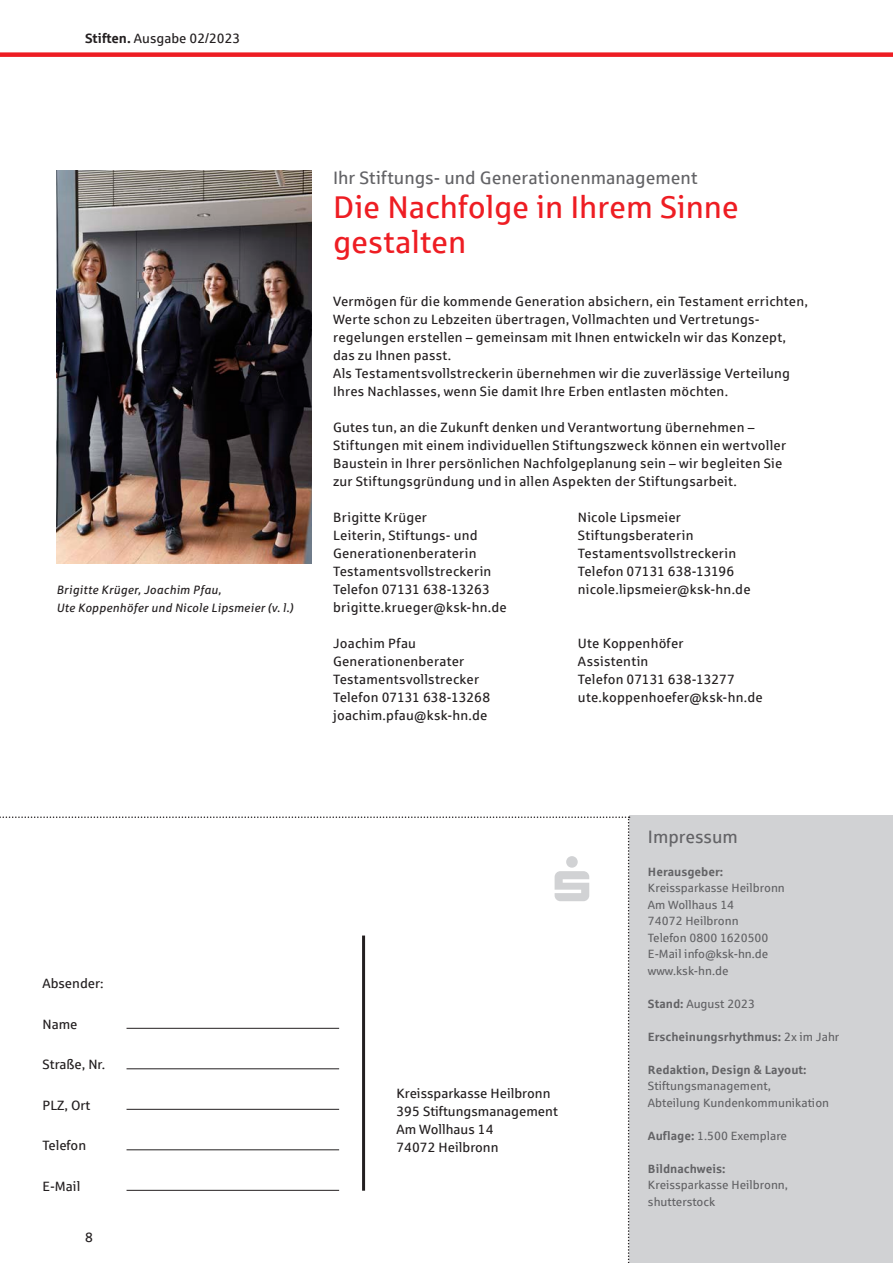
<style>
.page{position:relative;width:893px;height:1263px;background:#fff}
.page>*{position:absolute;margin:0;border:0;box-sizing:border-box;transform-origin:0 0}
.t1{font:31.5px/34.5px "Sparkasse Rg";letter-spacing:-.005em;color:#ee1d23}
.t2{font:18px "Sparkasse Rg";color:#636366}
.t3{font:13.5px/18px "Sparkasse Rg";letter-spacing:.015em;color:#231f20}
.t4{font:12px/16.5px "Sparkasse Rg";color:#636366}
.t5{font:700 12px "Sparkasse Rg";color:#636366}
.t6{font:italic 12px/18px "Sparkasse Rg";letter-spacing:.015em;color:#231f20}
.s1{font-weight:700}
.s2{font-weight:400}
</style>
<div class="page">
<div style="left:0;top:52px;width:893px;height:5px;background:#ee1d23"></div>
<div style="left:629px;top:815px;width:264px;height:448px;background:#d1d2d4"></div>
<svg style="left:0;top:816px;width:630px;height:447px"></svg>
<hr style="left:362px;top:935px;width:3px;height:256px;background:#231f20">
<hr style="left:127px;top:1028px;width:212px;height:1px;background:#231f20">
<hr style="left:127px;top:1068px;width:212px;height:1px;background:#231f20">
<hr style="left:127px;top:1109px;width:212px;height:1px;background:#231f20">
<hr style="left:127px;top:1149px;width:212px;height:1px;background:#231f20">
<hr style="left:127px;top:1190px;width:212px;height:1px;background:#231f20">
<img style="left:56px;top:170px;width:256px;height:393px">
<p class="t3" style="left:85px;top:28px;width:157px"><span class="s1">Stiften.</span> Ausgabe 02/2023</p>
<p class="t6" style="left:56px;top:581px;width:239px">Brigitte Krüger, Joachim Pfau,<br>Ute Koppenhöfer und Nicole Lipsmeier (v. l.)</p>
<h2 class="t2" style="left:333px;top:166px;width:366px">Ihr Stiftungs- und Generationenmanagement</h2>
<h1 class="t1" style="left:333px;top:189px;width:407px">Die Nachfolge in Ihrem Sinne gestalten</h1>
<p class="t3" style="left:333px;top:292px;width:476px">Vermögen für die kommende Generation absichern, ein Testament errichten, Werte schon zu Lebzeiten übertragen, Vollmachten und Vertretungs&shy;regelungen erstellen – gemeinsam mit Ihnen entwickeln wir das Konzept, das zu Ihnen passt.<br>Als Testamentsvollstreckerin übernehmen wir die zuverlässige Verteilung Ihres Nachlasses, wenn Sie damit Ihre Erben entlasten möchten.</p>
<p class="t3" style="left:333px;top:418px;width:454px">Gutes tun, an die Zukunft denken und Verantwortung übernehmen – Stiftungen mit einem individuellen Stiftungszweck können ein wertvoller Baustein in Ihrer persönlichen Nachfolgeplanung sein – wir begleiten Sie zur Stiftungsgründung und in allen Aspekten der Stiftungsarbeit.</p>
<p class="t3" style="left:333px;top:508px;width:175px">Brigitte Krüger<br>Leiterin, Stiftungs- und<br>Generationenberaterin<br>Testamentsvollstreckerin<br>Telefon 07131 638-13263 brigitte.krueger@ksk-hn.de</p>
<p class="t3" style="left:333px;top:634px;width:159px">Joachim Pfau<br>Generationenberater<br>Testamentsvollstrecker<br>Telefon 07131 638-13268 joachim.pfau@ksk-hn.de</p>
<p class="t3" style="left:578px;top:508px;width:174px">Nicole Lipsmeier<br>Stiftungsberaterin<br>Testamentsvollstreckerin<br>Telefon 07131 638-13196 nicole.lipsmeier@ksk-hn.de</p>
<p class="t3" style="left:578px;top:634px;width:186px">Ute Koppenhöfer<br>Assistentin<br>Telefon 07131 638-13277 ute.koppenhoefer@ksk-hn.de</p>
<p class="t3" style="left:43px;top:974px;width:63px">Absender:</p>
<p class="t3" style="left:43px;top:1014px;width:37px">Name</p>
<p class="t3" style="left:43px;top:1055px;width:64px">Straße, Nr.</p>
<p class="t3" style="left:43px;top:1095px;width:49px">PLZ, Ort</p>
<p class="t3" style="left:43px;top:1136px;width:45px">Telefon</p>
<p class="t3" style="left:43px;top:1176px;width:39px">E-Mail</p>
<p class="t3" style="left:85px;top:1228px;width:9px">8</p>
<p class="t3" style="left:396px;top:1084px;width:163px">Kreissparkasse Heilbronn<br>395 Stiftungsmanagement<br>Am Wollhaus 14<br>74072 Heilbronn</p>
<h2 class="t2" style="left:648px;top:825px;width:91px">Impressum</h2>
<p class="t5" style="left:648px;top:864px;width:77px">Herausgeber:</p>
<p class="t4" style="left:648px;top:879px;width:138px">Kreissparkasse Heilbronn<br>Am Wollhaus 14<br>74072 Heilbronn<br>Telefon 0800 1620500<br>E-Mail info@ksk-hn.de www.ksk-hn.de</p>
<p class="t4" style="left:648px;top:995px;width:109px"><span class="s1">Stand:</span> August 2023</p>
<p class="t5" style="left:648px;top:1029px;width:193px">Erscheinungsrhythmus: <span class="s2">2x im Jahr</span></p>
<p class="t5" style="left:648px;top:1062px;width:160px">Redaktion, Design &amp; Layout:</p>
<p class="t4" style="left:648px;top:1077px;width:183px">Stiftungsmanagement,<br>Abteilung Kundenkommunikation</p>
<p class="t4" style="left:648px;top:1127px;width:141px"><span class="s1">Auflage:</span> 1.500 Exemplare</p>
<p class="t5" style="left:648px;top:1161px;width:79px">Bildnachweis:</p>
<p class="t4" style="left:648px;top:1176px;width:141px">Kreissparkasse Heilbronn, shutterstock</p>
</div>
